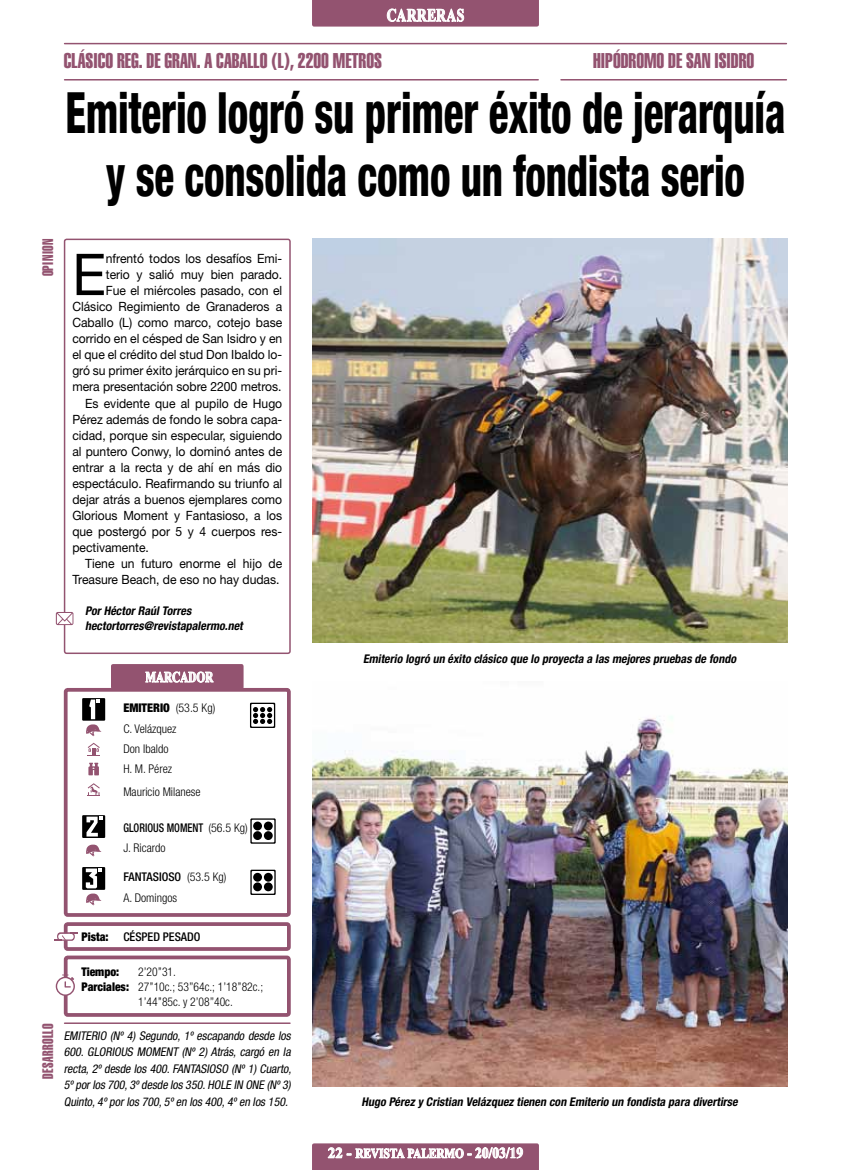
<style>
.page{position:relative;width:851px;height:1170px;background:#fff}
.page>*{position:absolute;margin:0;border:0;box-sizing:border-box;transform-origin:0 0}
.t1{font:57.75px "Helvetica Neue LT Std";color:#000;scale:.95 1}
.t2{font:800 condensed 57px/63px "Helvetica Neue LT Std";letter-spacing:-.005em;color:#000;text-align:center;scale:.72 1}
.t3{font:21px "Helvetica LT Std Extra Comp";color:#935370}
.t4{font:700 18px "Times New Roman";letter-spacing:.04em;color:#fff;scale:.75 1}
.t5{font:15px "Helvetica LT Std Extra Comp";letter-spacing:.025em;color:#935370}
.t6{font:700 15px "Times New Roman";letter-spacing:-.005em;color:#fff;scale:.75 1}
.t7{font:700 13.5px "Times New Roman";color:#fff;scale:.83 1}
.t8{font:12.75px "Helvetica Neue LT Std";color:#000;scale:.95 1}
.t9{font:italic condensed 12px/16.5px "Helvetica Neue LT Std";color:#000}
.t10{font:italic 700 condensed 12px/15px "Helvetica Neue LT Std";color:#000}
.t11{font:300 condensed 12px/20.2px "Helvetica Neue LT Std";color:#000}
.t12{font:900 condensed 12px/15px "Helvetica Neue LT Std";color:#000}
.t13{font:500 condensed 12px "Helvetica Neue LT Std";color:#000}
.s1{font-weight:900}
.s2{font-weight:500}
.s3{font-size:15px}
</style>
<div class="page">
<svg style="left:312px;top:1143px;width:227px;height:26px;background:#a6728a"></svg>
<svg style="left:312px;top:0;width:227px;height:27px;background:#9d637d"></svg>
<hr style="left:65px;top:79px;width:473px;height:1px;background:#935370">
<hr style="left:65px;top:43px;width:721px;height:1px;background:#935370">
<hr style="left:561px;top:79px;width:225px;height:1px;background:#935370">
<div style="left:64px;top:238px;width:227px;height:416px;border:2px solid #935370;border-radius:2px"></div>
<svg style="left:56px;top:612px;width:17px;height:13px"></svg>
<img style="left:312px;top:716px;width:475px;height:370px">
<img style="left:312px;top:238px;width:475px;height:404px">
<div style="left:64px;top:688px;width:227px;height:228px;border:4px solid #935370;border-radius:2px"></div>
<hr style="left:65px;top:1022px;width:225px;height:1px;background:#935370">
<div style="left:64px;top:955px;width:227px;height:61px;border:4px solid #935370;border-radius:2px"></div>
<div style="left:64px;top:922px;width:227px;height:28px;border:4px solid #935370;border-radius:2px"></div>
<svg style="left:55px;top:932px;width:22px;height:8px"></svg>
<svg style="left:56px;top:974px;width:19px;height:21px"></svg>
<div style="left:111px;top:664px;width:132px;height:25px;background:#935370;border-radius:2px"></div>
<svg style="left:145px;top:671px;width:68px;height:11px"></svg>
<svg style="left:86px;top:844px;width:16px;height:12px"></svg>
<div style="left:82px;top:698px;width:23px;height:22px;background:#000"></div>
<svg style="left:85px;top:699px;width:17px;height:37px"></svg>
<div style="left:82px;top:815px;width:23px;height:22px;background:#000"></div>
<svg style="left:86px;top:816px;width:16px;height:20px"></svg>
<div style="left:82px;top:867px;width:23px;height:22px;background:#000"></div>
<svg style="left:85px;top:868px;width:17px;height:37px"></svg>
<svg style="left:88px;top:742px;width:12px;height:13px"></svg>
<svg style="left:88px;top:762px;width:11px;height:14px"></svg>
<svg style="left:88px;top:783px;width:12px;height:13px"></svg>
<svg style="left:250px;top:869px;width:25px;height:25px"></svg>
<div style="left:253px;top:872px;width:9px;height:9px;background:#000;border-radius:50%"></div>
<div style="left:264px;top:872px;width:9px;height:9px;background:#000;border-radius:50%"></div>
<div style="left:253px;top:882px;width:9px;height:9px;background:#000;border-radius:50%"></div>
<div style="left:264px;top:882px;width:9px;height:9px;background:#000;border-radius:50%"></div>
<svg style="left:250px;top:818px;width:25px;height:25px"></svg>
<div style="left:253px;top:821px;width:9px;height:9px;background:#000;border-radius:50%"></div>
<div style="left:264px;top:821px;width:9px;height:9px;background:#000;border-radius:50%"></div>
<div style="left:253px;top:831px;width:9px;height:9px;background:#000;border-radius:50%"></div>
<div style="left:264px;top:831px;width:9px;height:9px;background:#000;border-radius:50%"></div>
<svg style="left:250px;top:702px;width:25px;height:26px"></svg>
<h3 class="t4" style="left:386px;top:3px;width:105px">CARRERAS</h3>
<h3 class="t3" style="left:64px;top:48px;width:319px">CLÁSICO REG. DE GRAN. A CABALLO (L), 2200 METROS</h3>
<h3 class="t3" style="left:593px;top:48px;width:162px">HIPÓDROMO DE SAN ISIDRO</h3>
<h2 class="t2" style="left:65px;top:80px;width:1001px">Emiterio logró su primer éxito de jerarquía y se consolida como un fondista serio</h2>
<p class="t5" style="left:39px;top:276px;width:39px;rotate:-90deg">OPINION</p>
<h1 class="t1" style="left:72px;top:240px;width:37px">E</h1>
<p class="t8" style="left:106px;top:251px;width:187px">nfrentó todos los desafíos Emi-</p>
<p class="t8" style="left:106px;top:267px;width:187px">terio y salió muy bien parado.</p>
<p class="t8" style="left:106px;top:283px;width:187px">Fue el miércoles pasado, con el</p>
<p class="t8" style="left:72px;top:299px;width:222px">Clásico Regimiento de Granaderos a</p>
<p class="t8" style="left:72px;top:315px;width:222px">Caballo (L) como marco, cotejo base</p>
<p class="t8" style="left:72px;top:331px;width:222px">corrido en el césped de San Isidro y en</p>
<p class="t8" style="left:72px;top:347px;width:222px">el que el crédito del stud Don Ibaldo lo-</p>
<p class="t8" style="left:72px;top:363px;width:222px">gró su primer éxito jerárquico en su pri-</p>
<p class="t8" style="left:72px;top:379px;width:222px">mera presentación sobre 2200 metros.</p>
<p class="t8" style="left:85px;top:395px;width:209px">Es evidente que al pupilo de Hugo</p>
<p class="t8" style="left:72px;top:411px;width:222px">Pérez además de fondo le sobra capa-</p>
<p class="t8" style="left:72px;top:427px;width:222px">cidad, porque sin especular, siguiendo</p>
<p class="t8" style="left:72px;top:443px;width:222px">al puntero Conwy, lo dominó antes de</p>
<p class="t8" style="left:72px;top:459px;width:222px">entrar a la recta y de ahí en más dio</p>
<p class="t8" style="left:72px;top:475px;width:222px">espectáculo. Reafirmando su triunfo al</p>
<p class="t8" style="left:72px;top:491px;width:222px">dejar atrás a buenos ejemplares como</p>
<p class="t8" style="left:72px;top:508px;width:222px">Glorious Moment y Fantasioso, a los</p>
<p class="t8" style="left:72px;top:524px;width:222px">que postergó por 5 y 4 cuerpos res-</p>
<p class="t8" style="left:72px;top:540px;width:82px">pectivamente.</p>
<p class="t8" style="left:85px;top:556px;width:209px">Tiene un futuro enorme el hijo de</p>
<p class="t8" style="left:72px;top:572px;width:219px">Treasure Beach, de eso no hay dudas.</p>
<p class="t10" style="left:85px;top:603px;width:162px">PorHéctorRaúlTorres hectortorres@revistapalermo.net</p>
<p class="t5" style="left:39px;top:1078px;width:57px;rotate:-90deg">DESARROLLO</p>
<p class="t6" style="left:145px;top:666px;width:92px">MARCADOR</p>
<p class="t11" style="left:123px;top:698px;width:93px"><span class="s1">EMITERIO</span> (53.5 Kg)<br>C. Velázquez<br>Don Ibaldo<br>H. M. Pérez</p>
<p class="t11" style="left:123px;top:781px;width:79px">Mauricio Milanese</p>
<p class="t11" style="left:123px;top:817px;width:126px"><span class="s2">GLORIOUS MOMENT</span> (56.5 Kg)<br>J. Ricardo</p>
<p class="t13" style="left:123px;top:869px;width:46px">FANTASIOSO</p>
<p class="t11" style="left:187px;top:866px;width:41px">(53.5 Kg)</p>
<p class="t11" style="left:123px;top:887px;width:55px">A. Domingos</p>
<p class="t13" style="left:123px;top:929px;width:79px">CÉSPED PESADO</p>
<p class="t11" style="left:138px;top:963px;width:126px;line-height:15px">2’20’’31.<br>27’’10c.; 53’’64c.; 1’18’’82c.;<br>1’44’’85c. y 2’08’’40c.</p>
<p class="t12" style="left:81px;top:928px;width:29px">Pista:</p>
<p class="t12" style="left:81px;top:963px;width:49px">Tiempo:<br>Parciales:</p>
<p class="t9" style="left:64px;top:1026px;width:231px">EMITERIO (Nº 4) Segundo, 1º escapando desde los 600. GLORIOUS MOMENT (Nº 2) Atrás, cargó en la recta,2º desde los 400.FANTASIOSO (Nº 1) Cuarto, 5ºporlos 700,3ºdesde los 350.HOLE IN ONE (Nº3)<br>Quinto,4ºporlos 700,5ºen los 400,4ºen los 150.</p>
<p class="t10" style="left:363px;top:650px;width:377px">Emiterio logró un éxito clásico que lo proyecta a las mejores pruebas de fondo</p>
<p class="t10" style="left:361px;top:1094px;width:380px">Hugo Pérez y Cristian Velázquez tienen con Emiterio un fondista para divertirse</p>
<p class="t7" style="left:328px;top:1143px;width:237px"><span class="s3">22 -</span> REVISTA PALERMO <span class="s3">- 20/03/19</span></p>
</div>
